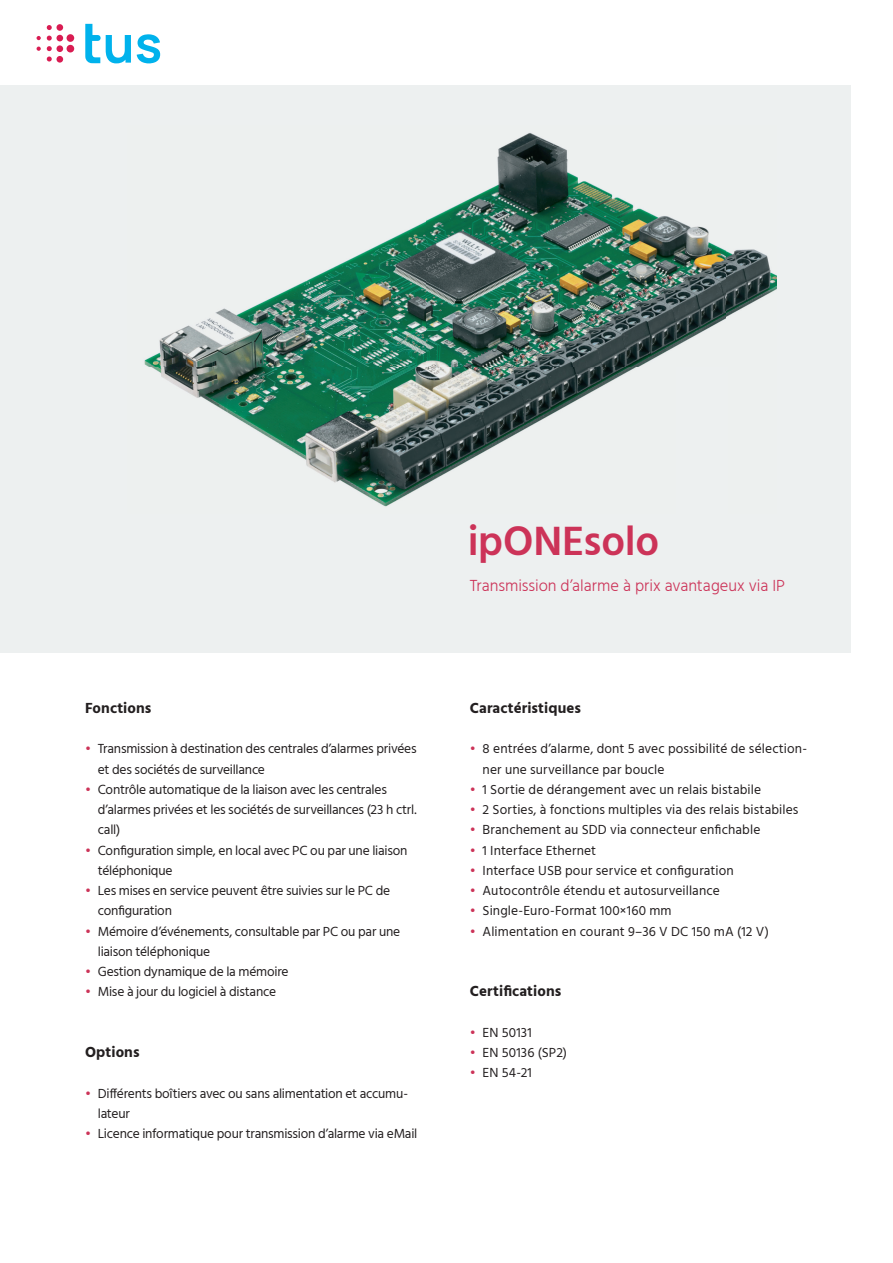
<style>
.page{position:relative;width:893px;height:1263px;background:#fff}
.page>*{position:absolute;margin:0;border:0;box-sizing:border-box;transform-origin:0 0}
.t1{font:600 42px "Hind";letter-spacing:-.005em;color:#cc3358}
.t2{font:300 16.5px "Hind";letter-spacing:-.005em;color:#cc3358}
.t3{font:700 15px "Hind";letter-spacing:.005em;color:#231f20}
.t4{font:13.5px/20.2px "Hind";letter-spacing:-.015em;color:#231f20}
.t5{font:13.5px/20.2px "Hind";letter-spacing:.01em;color:#231f20}
.t6{font:13.5px "Hind";letter-spacing:.005em;color:#231f20}
.s1{color:#cc3358}
</style>
<div class="page">
<div style="left:0;top:85px;width:850px;height:567px;background:#edf0f0"></div>
<svg style="left:137px;top:34px;width:23px;height:29px"></svg>
<svg style="left:47px;top:25px;width:16px;height:26px"></svg>
<svg style="left:37px;top:36px;width:4px;height:4px"></svg>
<svg style="left:37px;top:47px;width:4px;height:4px"></svg>
<div style="left:57px;top:56px;width:6px;height:7px;background:#d91c52;border-radius:50%"></div>
<svg style="left:47px;top:57px;width:5px;height:5px"></svg>
<div style="left:67px;top:34px;width:7px;height:8px;background:#d91c52;border-radius:50%"></div>
<div style="left:67px;top:45px;width:7px;height:7px;background:#d91c52;border-radius:50%"></div>
<svg style="left:85px;top:24px;width:46px;height:39px"></svg>
<img style="left:144px;top:133px;width:632px;height:374px">
<p class="t3" style="left:85px;top:699px;width:68px">Fonctions</p>
<p class="t4" style="left:98px;top:739px;width:320px;text-indent:-13px"><span class="s1">•</span> Transmission à destination des centrales d’alarmes privées et des sociétés de surveillance</p>
<p class="t4" style="left:98px;top:780px;width:320px;text-indent:-13px"><span class="s1">•</span> Contrôle automatique de la liaison avec les centrales d’alarmes privées et les sociétés de surveillances (23 h ctrl. call)</p>
<p class="t4" style="left:98px;top:841px;width:311px;text-indent:-13px"><span class="s1">•</span> Configuration simple, en local avec PC ou par une liaison téléphonique</p>
<p class="t4" style="left:98px;top:881px;width:294px;text-indent:-13px"><span class="s1">•</span> Les mises en service peuvent être suivies sur le PC de configuration</p>
<p class="t4" style="left:98px;top:922px;width:304px;text-indent:-13px"><span class="s1">•</span> Mémoire d’événements, consultable par PC ou par une liaison téléphonique</p>
<p class="t4" style="left:85px;top:962px;width:205px"><span class="s1">•</span> Gestion dynamique de la mémoire</p>
<p class="t4" style="left:85px;top:982px;width:193px"><span class="s1">•</span> Mise à jour du logiciel à distance</p>
<p class="t3" style="left:85px;top:1043px;width:56px">Options</p>
<p class="t4" style="left:98px;top:1084px;width:312px;text-indent:-13px"><span class="s1">•</span> Différents boîtiers avec ou sans alimentation et accumu&shy;lateur</p>
<p class="t4" style="left:85px;top:1124px;width:334px"><span class="s1">•</span> Licence informatique pour transmission d’alarme via eMail</p>
<h1 class="t1" style="left:468px;top:512px;width:193px">ipONEsolo</h1>
<p class="t2" style="left:470px;top:575px;width:317px">Transmission d’alarme à prix avantageux via IP</p>
<p class="t3" style="left:470px;top:699px;width:113px">Caractéristiques</p>
<p class="t5" style="left:483px;top:739px;width:326px;text-indent:-13px"><span class="s1">•</span> 8 entrées d’alarme, dont 5 avec possibilité de sélection&shy;ner une surveillance par boucle</p>
<p class="t5" style="left:470px;top:780px;width:293px"><span class="s1">•</span> 1 Sortie de dérangement avec un relais bistabile</p>
<p class="t6" style="left:470px;top:800px;width:330px"><span class="s1">•</span> 2 Sorties, à fonctions multiples via des relais bistabiles</p>
<p class="t5" style="left:470px;top:820px;width:292px"><span class="s1">•</span> Branchement au SDD via connecteur enfichable</p>
<p class="t5" style="left:470px;top:841px;width:128px"><span class="s1">•</span> 1 Interface Ethernet</p>
<p class="t5" style="left:470px;top:861px;width:265px"><span class="s1">•</span> Interface USB pour service et configuration</p>
<p class="t6" style="left:470px;top:881px;width:251px"><span class="s1">•</span> Autocontrôle étendu et autosurveillance</p>
<p class="t5" style="left:470px;top:901px;width:203px"><span class="s1">•</span> Single-Euro-Format 100×160 mm</p>
<p class="t5" style="left:470px;top:922px;width:301px"><span class="s1">•</span> Alimentation en courant 9–36 V DC 150 mA (12 V)</p>
<p class="t3" style="left:470px;top:982px;width:93px">Certifications</p>
<p class="t4" style="left:470px;top:1023px;width:63px"><span class="s1">•</span> EN 50131</p>
<p class="t5" style="left:470px;top:1043px;width:99px"><span class="s1">•</span> EN 50136 (SP2)</p>
<p class="t4" style="left:470px;top:1063px;width:64px"><span class="s1">•</span> EN 54-21</p>
</div>
